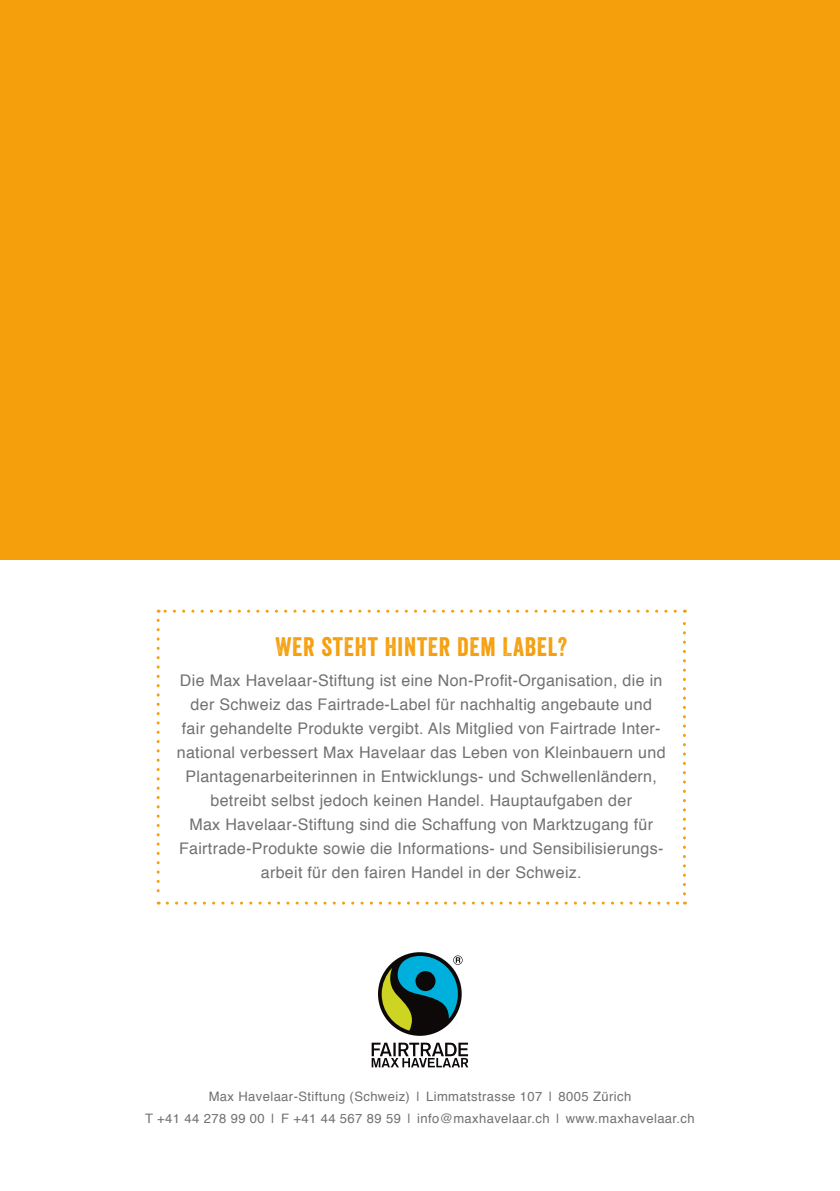
<style>
.page{position:relative;width:840px;height:1191px;background:#fff}
.page>*{position:absolute;margin:0;border:0;box-sizing:border-box;transform-origin:0 0}
.t1{font:26px "Veneer";letter-spacing:.03em;color:#f59f0d}
.t2{font:16px/24px "Helvetica";letter-spacing:.02em;color:#707172;text-align:center}
.t3{font:13px/22px "Helvetica";letter-spacing:.03em;color:#707172;text-align:center}
</style>
<div class="page">
<div style="left:0;top:0;width:839px;height:559px;background:#f59f0d"></div>
<svg style="left:156px;top:620px;width:3px;height:284px"></svg>
<svg style="left:167px;top:901px;width:518px;height:3px"></svg>
<svg style="left:682px;top:609px;width:3px;height:285px"></svg>
<svg style="left:158px;top:609px;width:517px;height:3px"></svg>
<svg style="left:371px;top:952px;width:97px;height:115px"></svg>
<h1 class="t1" style="left:275px;top:630px;width:293px">WER STEHT HINTER DEM LABEL?</h1>
<p class="t2" style="left:177px;top:668px;width:490px">Die Max Havelaar-Stiftung ist eine Non-Profit-Organisation, die in der Schweiz das Fairtrade-Label für nachhaltig angebaute und<br>fair gehandelte Produkte vergibt. Als Mitglied von Fairtrade Inter&shy;national verbessert Max Havelaar das Leben von Kleinbauern und Plantagenarbeiterinnen in Entwicklungs- und Schwellenländern, betreibt selbst jedoch keinen Handel. Hauptaufgaben der<br>Max Havelaar-Stiftung sind die Schaffung von Marktzugang für Fairtrade-Produkte sowie die Informations- und Sensibilisierungs&shy;arbeit für den fairen Handel in der Schweiz.</p>
<p class="t3" style="left:145px;top:1085px;width:550px">Max Havelaar-Stiftung (Schweiz) | Limmatstrasse 107 | 8005 Zürich<br>T +41 44 278 99 00 | F +41 44 567 89 59 | info@maxhavelaar.ch | www.maxhavelaar.ch</p>
</div>
